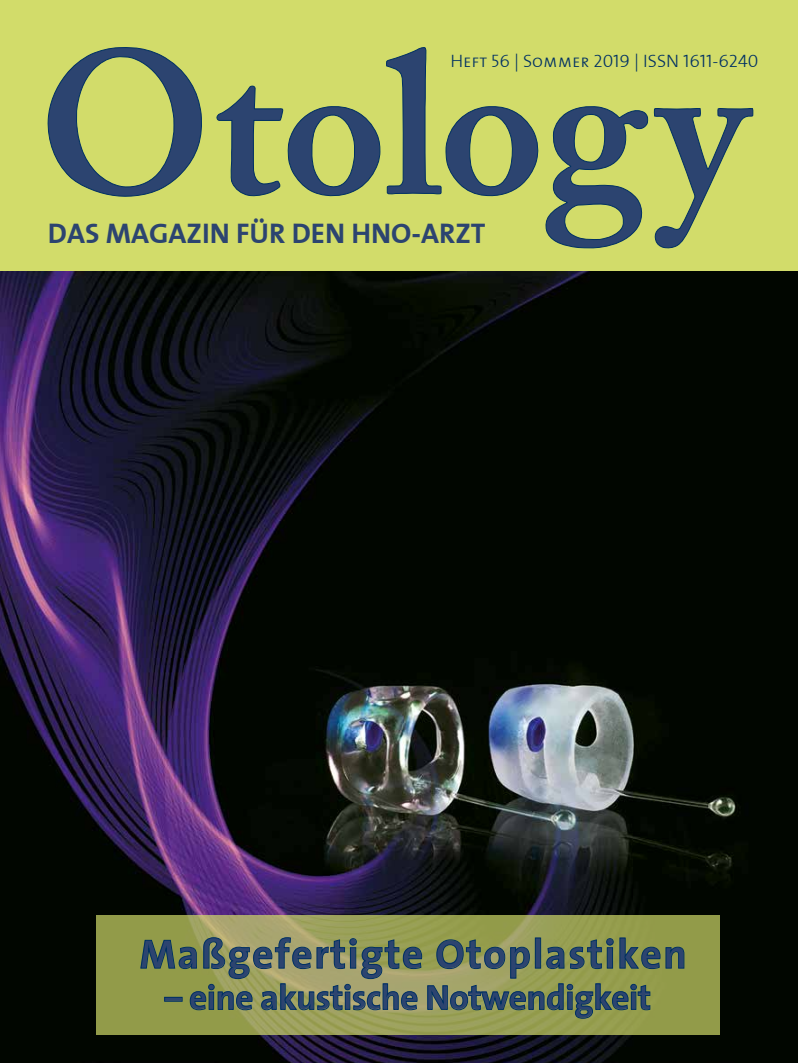
<style>
.page{position:relative;width:798px;height:1063px;background:#fff}
.page>*{position:absolute;margin:0;border:0;box-sizing:border-box;transform-origin:0 0}
.t1{font:700 41.25px "The Sans";letter-spacing:.04em;color:#2c4470}
.t2{font:700 35px "The Sans";letter-spacing:-.01em;color:#2c4470}
.t3{font:28.75px "The Sans Bold Caps";color:#2c4470}
.t4{font:18.12px "The Sans Light Caps";color:#003063}
</style>
<div class="page">
<img style="left:0;top:271px;width:797px;height:792px">
<svg style="left:96px;top:915px;width:623px;height:120px;background:#969d51"></svg>
<div style="left:0;top:0;width:797px;height:271px;background:#d2dc6a"></div>
<svg style="left:47px;top:47px;width:155px;height:150px"></svg>
<svg style="left:216px;top:86px;width:164px;height:111px"></svg>
<svg style="left:386px;top:47px;width:153px;height:150px"></svg>
<svg style="left:545px;top:106px;width:102px;height:143px"></svg>
<svg style="left:653px;top:108px;width:100px;height:141px"></svg>
<svg style="left:140px;top:937px;width:544px;height:82px;background:#88925a"></svg>
<p class="t4" style="left:450px;top:46px;width:309px">Heft 56 | Sommer 2019 | ISSN 1611-6240</p>
<h3 class="t3" style="left:48px;top:209px;width:439px">DAS MAGAZIN FÜR DEN HNO-ARZT</h3>
<h1 class="t1" style="left:139px;top:920px;width:548px">Maßgefertigte Otoplastiken</h1>
<h2 class="t2" style="left:164px;top:968px;width:488px">– eine akustische Notwendigkeit</h2>
</div>
